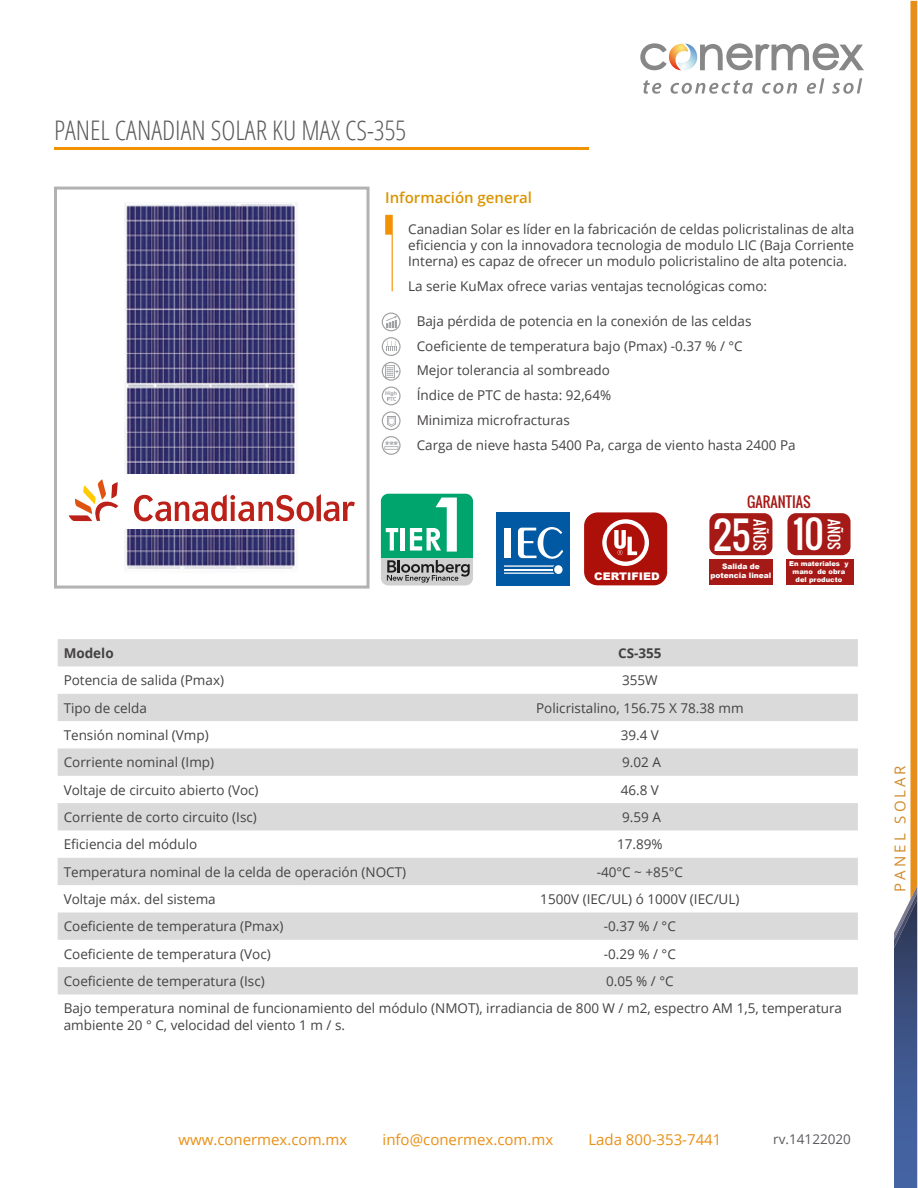
<style>
.page{position:relative;width:918px;height:1188px;background:#fff}
.page>*{position:absolute;margin:0;border:0;box-sizing:border-box;transform-origin:0 0}
.t1{font:36.45px "Oswald";color:#fff}
.t2{font:300 condensed 27px "Open Sans";color:#5a5b5a}
.t3{font:15px "Open Sans";color:#e98f15}
.t4{font:600 15px "Open Sans";color:#da9500}
.t5{font:15px "Open Sans";letter-spacing:.2em;color:#d18b2b}
.t6{font:14.25px "Oswald";color:#a51916}
.t7{font:14.25px "Oswald";color:#fff}
.t8{font:13.5px/24.8px "Open Sans";color:#444242}
.t9{font:700 13.5px "Open Sans";color:#444242}
.t10{font:13.5px "Open Sans";color:#5b5b5f}
.t11{font:10.5px "Arial MT Black";color:#fff;scale:1.05 1}
.t12{font:7.5px/9px "Arial MT Black";color:#fff;text-align:center}
.t13{font:6.75px/8.1px "Arial MT Black";color:#fff;text-align:center}
.t14{font:700 5.25px "Arial";color:#9fa2a5}
</style>
<div class="page">
<svg style="left:910px;top:1px;width:7px;height:892px;background:#e89529"></svg>
<img style="left:910px;top:893px;width:7px;height:7px">
<img style="left:894px;top:900px;width:23px;height:288px">
<svg style="left:640px;top:43px;width:224px;height:27px"></svg>
<svg style="left:643px;top:80px;width:18px;height:14px"></svg>
<svg style="left:671px;top:80px;width:82px;height:14px"></svg>
<svg style="left:762px;top:83px;width:35px;height:11px"></svg>
<svg style="left:807px;top:78px;width:17px;height:16px"></svg>
<svg style="left:832px;top:78px;width:30px;height:16px"></svg>
<hr style="left:54px;top:148px;width:534px;height:2px;background:#f39200">
<div style="left:709px;top:513px;width:63px;height:42px;background:#a51916;border-radius:9px"></div>
<div style="left:787px;top:513px;width:64px;height:42px;background:#a51916;border-radius:9px"></div>
<div style="left:709px;top:559px;width:64px;height:26px;background:#a51916"></div>
<div style="left:786px;top:559px;width:67px;height:26px;background:#a51916"></div>
<img style="left:125px;top:202px;width:173px;height:371px">
<div style="left:62px;top:474px;width:297px;height:55px;background:#fff"></div>
<div style="left:54px;top:187px;width:316px;height:402px;border:3px solid #b2b2b2"></div>
<svg style="left:58px;top:639px;width:800px;height:356px;fill:#dadada"></svg>
<svg style="left:385px;top:215px;width:8px;height:76px"></svg>
<svg style="left:69px;top:479px;width:49px;height:42px"></svg>
<svg style="left:134px;top:494px;width:221px;height:27px"></svg>
<svg style="left:387px;top:316px;width:9px;height:12px"></svg>
<div style="left:382px;top:313px;width:19px;height:18px;border:1px solid #a0a0a2;border-radius:50%"></div>
<hr style="left:386px;top:347px;width:11px;height:4px;background:#9fa2a5">
<svg style="left:387px;top:341px;width:9px;height:10px"></svg>
<div style="left:382px;top:337px;width:19px;height:19px;border:1px solid #a0a0a2;border-radius:50%"></div>
<svg style="left:386px;top:365px;width:13px;height:13px"></svg>
<div style="left:382px;top:362px;width:19px;height:19px;border:1px solid #a0a0a2;border-radius:50%"></div>
<svg style="left:387px;top:397px;width:9px;height:4px"></svg>
<div style="left:382px;top:387px;width:19px;height:18px;border:1px solid #a0a0a2;border-radius:50%"></div>
<svg style="left:388px;top:416px;width:8px;height:10px"></svg>
<div style="left:382px;top:411px;width:19px;height:19px;border:1px solid #a0a0a2;border-radius:50%"></div>
<svg style="left:384px;top:441px;width:14px;height:9px"></svg>
<div style="left:382px;top:436px;width:19px;height:19px;border:1px solid #a0a0a2;border-radius:50%"></div>
<div style="left:496px;top:512px;width:74px;height:74px;background:#0059a2"></div>
<div style="left:504px;top:528px;width:6px;height:30px;background:#fff"></div>
<svg style="left:518px;top:527px;width:45px;height:32px"></svg>
<svg style="left:504px;top:565px;width:51px;height:2px"></svg>
<hr style="left:504px;top:569px;width:48px;height:1px;background:#fff">
<svg style="left:504px;top:573px;width:51px;height:1px"></svg>
<div style="left:554px;top:565px;width:9px;height:9px;background:#fff;border-radius:50%"></div>
<div style="left:584px;top:512px;width:83px;height:73px;background:#ad1009;border-radius:14px"></div>
<svg style="left:602px;top:519px;width:47px;height:47px"></svg>
<svg style="left:381px;top:494px;width:92px;height:92px;background:#58b294"></svg>
<h2 class="t2" style="left:54px;top:112px;width:354px">PANEL CANADIAN SOLAR KU MAX CS-355</h2>
<p class="t4" style="left:385px;top:187px;width:148px">Información general</p>
<p class="t8" style="left:408px;top:221px;width:448px;line-height:16.2px;text-align:justify">Canadian Solar es líder en la fabricación de celdas policristalinas de alta eficiencia y con la innovadora tecnologia de modulo LIC (Baja Corriente Interna) es capaz de ofrecer un modulo policristalino de alta potencia.</p>
<p class="t8" style="left:408px;top:273px;width:360px">La serie KuMax ofrece varias ventajas tecnológicas como:</p>
<p class="t8" style="left:417px;top:308px;width:381px">Baja pérdida de potencia en la conexión de las celdas Coeficiente de temperatura bajo (Pmax) -0.37 % / °C<br>Mejor tolerancia al sombreado<br>Índice de PTC de hasta: 92,64%<br>Minimiza microfracturas<br>Carga de nieve hasta 5400 Pa, carga de viento hasta 2400 Pa</p>
<p class="t14" style="left:385px;top:390px;width:13px">High</p>
<p class="t6" style="left:747px;top:491px;width:65px">GARANTIAS</p>
<h1 class="t1" style="left:793px;top:507px;width:32px">10</h1>
<h1 class="t1" style="left:714px;top:508px;width:38px">25</h1>
<p class="t7" style="left:845px;top:519px;width:33px;rotate:90deg">AÑOS</p>
<p class="t7" style="left:770px;top:519px;width:33px;rotate:90deg">AÑOS</p>
<p class="t11" style="left:594px;top:570px;width:64px">CERTIFIED</p>
<p class="t12" style="left:711px;top:562px;width:62px">Salida de potencia lineal</p>
<p class="t13" style="left:789px;top:559px;width:61px">En materiales y mano de obra del producto</p>
<p class="t9" style="left:64px;top:644px;width:52px">Modelo</p>
<p class="t9" style="left:618px;top:644px;width:45px">CS-355</p>
<p class="t8" style="left:64px;top:668px;width:162px">Potencia de salida (Pmax)</p>
<p class="t8" style="left:622px;top:668px;width:37px">355W</p>
<p class="t8" style="left:64px;top:695px;width:85px">Tipo de celda</p>
<p class="t8" style="left:536px;top:695px;width:209px">Policristalino, 156.75 X 78.38 mm</p>
<p class="t8" style="left:64px;top:722px;width:147px">Tensión nominal (Vmp)</p>
<p class="t8" style="left:621px;top:722px;width:40px">39.4 V</p>
<p class="t8" style="left:64px;top:750px;width:152px">Corriente nominal (Imp)</p>
<p class="t8" style="left:622px;top:750px;width:40px">9.02 A</p>
<p class="t8" style="left:64px;top:777px;width:196px">Voltaje de circuito abierto (Voc)</p>
<p class="t8" style="left:621px;top:777px;width:40px">46.8 V</p>
<p class="t8" style="left:64px;top:804px;width:195px">Corriente de corto circuito (Isc)</p>
<p class="t8" style="left:622px;top:804px;width:40px">9.59 A</p>
<p class="t8" style="left:64px;top:832px;width:135px">Eficiencia del módulo</p>
<p class="t8" style="left:617px;top:832px;width:47px">17.89%</p>
<p class="t8" style="left:64px;top:859px;width:344px">Temperatura nominal de la celda de operación (NOCT)</p>
<p class="t8" style="left:597px;top:859px;width:88px">-40°C ~ +85°C</p>
<p class="t8" style="left:64px;top:886px;width:154px">Voltaje máx. del sistema</p>
<p class="t8" style="left:540px;top:886px;width:201px">1500V (IEC/UL) ó 1000V (IEC/UL)</p>
<p class="t8" style="left:64px;top:914px;width:221px">Coeficiente de temperatura (Pmax)</p>
<p class="t8" style="left:604px;top:914px;width:73px">-0.37 % / °C</p>
<p class="t8" style="left:64px;top:941px;width:209px">Coeficiente de temperatura (Voc)</p>
<p class="t8" style="left:604px;top:941px;width:73px">-0.29 % / °C</p>
<p class="t8" style="left:64px;top:968px;width:203px">Coeficiente de temperatura (Isc)</p>
<p class="t8" style="left:64px;top:967px;width:780px;line-height:27.3px;text-indent:542px">0.05 % / °C<br>Bajo temperatura nominal de funcionamiento del módulo (NMOT), irradiancia de 800 W / m2, espectro AM 1,5, temperatura</p>
<p class="t8" style="left:64px;top:1012px;width:283px">ambiente 20 ° C, velocidad del viento 1 m / s.</p>
<p class="t3" style="left:178px;top:1130px;width:171px">www.conermex.com.mx</p>
<p class="t3" style="left:383px;top:1130px;width:172px">info@conermex.com.mx</p>
<p class="t3" style="left:588px;top:1130px;width:135px">Lada 800-353-7441</p>
<p class="t10" style="left:773px;top:1130px;width:79px">rv.14122020</p>
<p class="t5" style="left:890px;top:892px;width:128px;rotate:-90deg">PANEL SOLAR</p>
</div>
